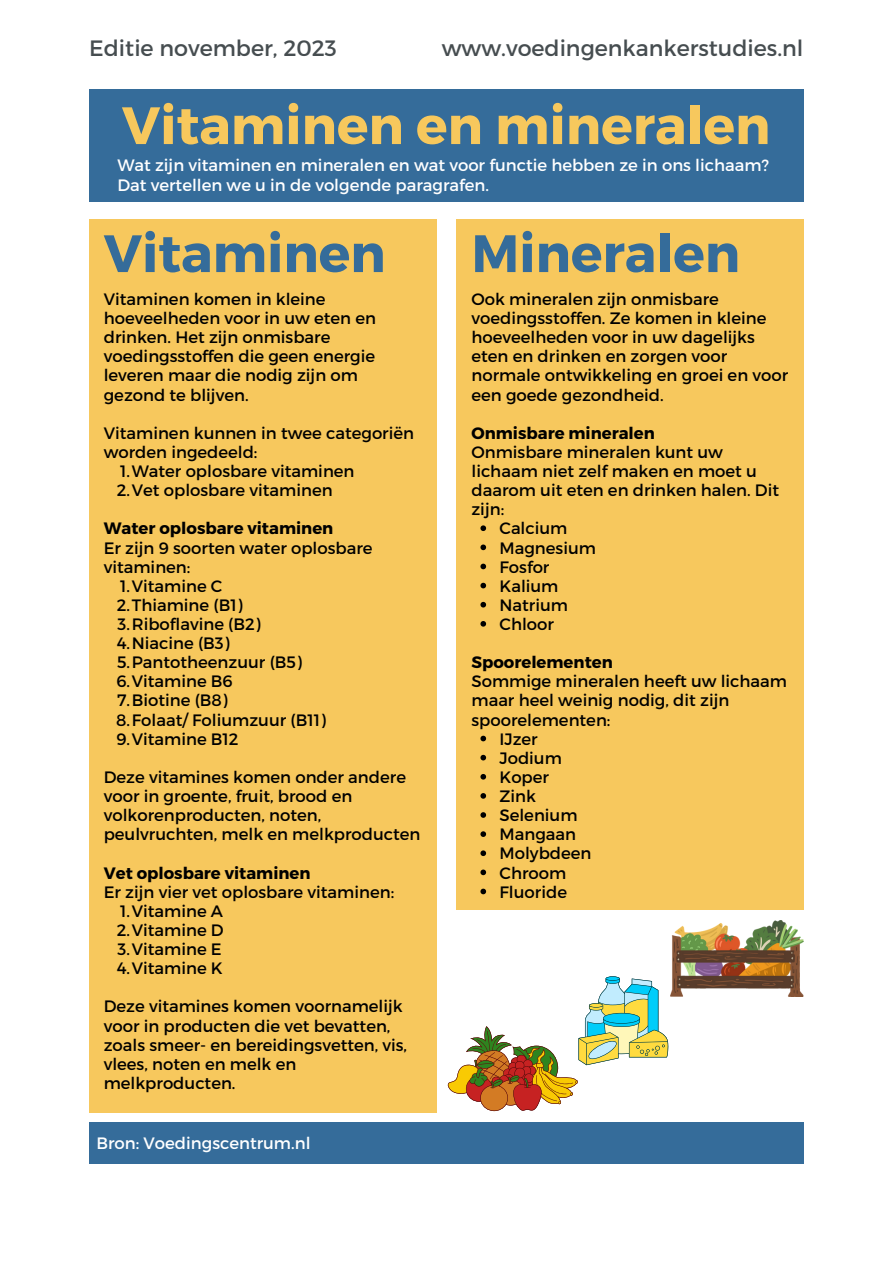
<style>
.page{position:relative;width:893px;height:1264px;background:#fff}
.page>*{position:absolute;margin:0;border:0;box-sizing:border-box;transform-origin:0 0}
.t1{font:700 52.5px "Montserrat";color:#f7c85d}
.t2{font:700 52.5px "Montserrat";color:#356c9a}
.t3{font:22.2px "Montserrat";color:#464d50}
.t4{font:16.5px/19px "Montserrat";color:#000}
.t5{font:16.5px/19px "Montserrat";color:#fff}
.t6{font:700 16.5px "Montserrat";color:#000}
</style>
<div class="page">
<div style="left:89px;top:89px;width:714px;height:113px;background:#356c9a"></div>
<div style="left:456px;top:219px;width:347px;height:690px;background:#f7c85d"></div>
<div style="left:89px;top:219px;width:348px;height:894px;background:#f7c85d"></div>
<div style="left:89px;top:1121px;width:714px;height:42px;background:#356c9a"></div>
<img style="left:670px;top:920px;width:133px;height:76px">
<svg style="left:447px;top:976px;width:221px;height:135px"></svg>
<svg style="left:480px;top:525px;width:6px;height:6px"></svg>
<svg style="left:480px;top:544px;width:6px;height:6px"></svg>
<svg style="left:480px;top:563px;width:6px;height:6px"></svg>
<svg style="left:480px;top:582px;width:6px;height:6px"></svg>
<svg style="left:480px;top:602px;width:6px;height:5px"></svg>
<svg style="left:480px;top:621px;width:6px;height:5px"></svg>
<svg style="left:480px;top:735px;width:6px;height:6px"></svg>
<svg style="left:480px;top:754px;width:6px;height:6px"></svg>
<svg style="left:480px;top:774px;width:6px;height:5px"></svg>
<svg style="left:480px;top:793px;width:6px;height:5px"></svg>
<svg style="left:480px;top:812px;width:6px;height:5px"></svg>
<svg style="left:480px;top:831px;width:6px;height:6px"></svg>
<svg style="left:480px;top:850px;width:6px;height:6px"></svg>
<svg style="left:480px;top:869px;width:6px;height:6px"></svg>
<svg style="left:480px;top:888px;width:6px;height:6px"></svg>
<p class="t3" style="left:89px;top:33px;width:249px">Editie november, 2023</p>
<p class="t3" style="left:441px;top:33px;width:363px">www.voedingenkankerstudies.nl</p>
<p class="t1" style="left:122px;top:91px;width:650px">Vitaminen en mineralen</p>
<p class="t5" style="left:117px;top:155px;width:653px">Wat zijn vitaminen en mineralen en wat voor functie hebben ze in ons lichaam?<br>Dat vertellen we u in de volgende paragrafen.</p>
<p class="t2" style="left:104px;top:219px;width:283px">Vitaminen</p>
<p class="t2" style="left:471px;top:219px;width:270px">Mineralen</p>
<p class="t4" style="left:104px;top:289px;width:274px">Vitaminen komen in kleine hoeveelheden voor in uw eten en drinken. Het zijn onmisbare voedingsstoffen die geen energie leveren maar die nodig zijn om gezond te blijven.</p>
<p class="t4" style="left:104px;top:422px;width:312px">Vitaminen kunnen in twee categoriën worden ingedeeld:</p>
<p class="t4" style="left:120px;top:461px;width:236px">1.Water oplosbare vitaminen</p>
<p class="t4" style="left:117px;top:480px;width:217px">2.Vet oplosbare vitaminen</p>
<p class="t6" style="left:104px;top:518px;width:231px">Water oplosbare vitaminen</p>
<p class="t4" style="left:104px;top:537px;width:270px">Er zijn 9 soorten water oplosbare vitaminen:</p>
<p class="t4" style="left:120px;top:575px;width:104px">1.Vitamine C</p>
<p class="t4" style="left:117px;top:594px;width:127px">2.Thiamine (B1)</p>
<p class="t4" style="left:118px;top:613px;width:144px">3.Riboflavine (B2)</p>
<p class="t4" style="left:117px;top:633px;width:114px">4.Niacine (B3)</p>
<p class="t4" style="left:117px;top:652px;width:186px">5.Pantotheenzuur (B5)</p>
<p class="t4" style="left:116px;top:671px;width:118px">6.Vitamine B6</p>
<p class="t4" style="left:117px;top:690px;width:112px">7.Biotine (B8)</p>
<p class="t4" style="left:116px;top:709px;width:211px">8.Folaat/ Foliumzuur (B11)</p>
<p class="t4" style="left:116px;top:728px;width:124px">9.Vitamine B12</p>
<p class="t4" style="left:104px;top:766px;width:318px">Deze vitamines komen onder andere voor in groente, fruit, brood en volkorenproducten, noten, peulvruchten, melk en melkproducten</p>
<p class="t6" style="left:104px;top:862px;width:208px">Vet oplosbare vitaminen</p>
<p class="t4" style="left:104px;top:881px;width:292px">Er zijn vier vet oplosbare vitaminen:</p>
<p class="t4" style="left:120px;top:900px;width:104px">1.Vitamine A</p>
<p class="t4" style="left:117px;top:919px;width:108px">2.Vitamine D</p>
<p class="t4" style="left:118px;top:938px;width:106px">3.Vitamine E</p>
<p class="t4" style="left:117px;top:957px;width:108px">4.Vitamine K</p>
<p class="t4" style="left:104px;top:996px;width:305px">Deze vitamines komen voornamelijk voor in producten die vet bevatten, zoals smeer- en bereidingsvetten, vis, vlees, noten en melk en melkproducten.</p>
<p class="t5" style="left:96px;top:1132px;width:215px">Bron: Voedingscentrum.nl</p>
<p class="t4" style="left:471px;top:289px;width:318px">Ook mineralen zijn onmisbare voedingsstoffen. Ze komen in kleine hoeveelheden voor in uw dagelijks eten en drinken en zorgen voor normale ontwikkeling en groei en voor een goede gezondheid.</p>
<p class="t6" style="left:471px;top:422px;width:185px">Onmisbare mineralen</p>
<p class="t4" style="left:471px;top:442px;width:309px">Onmisbare mineralen kunt uw lichaam niet zelf maken en moet u daarom uit eten en drinken halen. Dit zijn:</p>
<p class="t4" style="left:499px;top:518px;width:69px">Calcium</p>
<p class="t4" style="left:499px;top:537px;width:98px">Magnesium</p>
<p class="t4" style="left:499px;top:556px;width:51px">Fosfor</p>
<p class="t4" style="left:499px;top:575px;width:60px">Kalium</p>
<p class="t4" style="left:499px;top:594px;width:70px">Natrium</p>
<p class="t4" style="left:499px;top:613px;width:56px">Chloor</p>
<p class="t6" style="left:471px;top:651px;width:143px">Spoorelementen</p>
<p class="t4" style="left:471px;top:671px;width:317px">Sommige mineralen heeft uw lichaam maar heel weinig nodig, dit zijn spoorelementen:</p>
<p class="t4" style="left:499px;top:728px;width:40px">IJzer</p>
<p class="t4" style="left:499px;top:747px;width:64px">Jodium</p>
<p class="t4" style="left:499px;top:766px;width:51px">Koper</p>
<p class="t4" style="left:499px;top:785px;width:38px">Zink</p>
<p class="t4" style="left:499px;top:805px;width:80px">Selenium</p>
<p class="t4" style="left:499px;top:824px;width:78px">Mangaan</p>
<p class="t4" style="left:499px;top:843px;width:93px">Molybdeen</p>
<p class="t4" style="left:499px;top:862px;width:68px">Chroom</p>
<p class="t4" style="left:499px;top:881px;width:69px">Fluoride</p>
</div>
